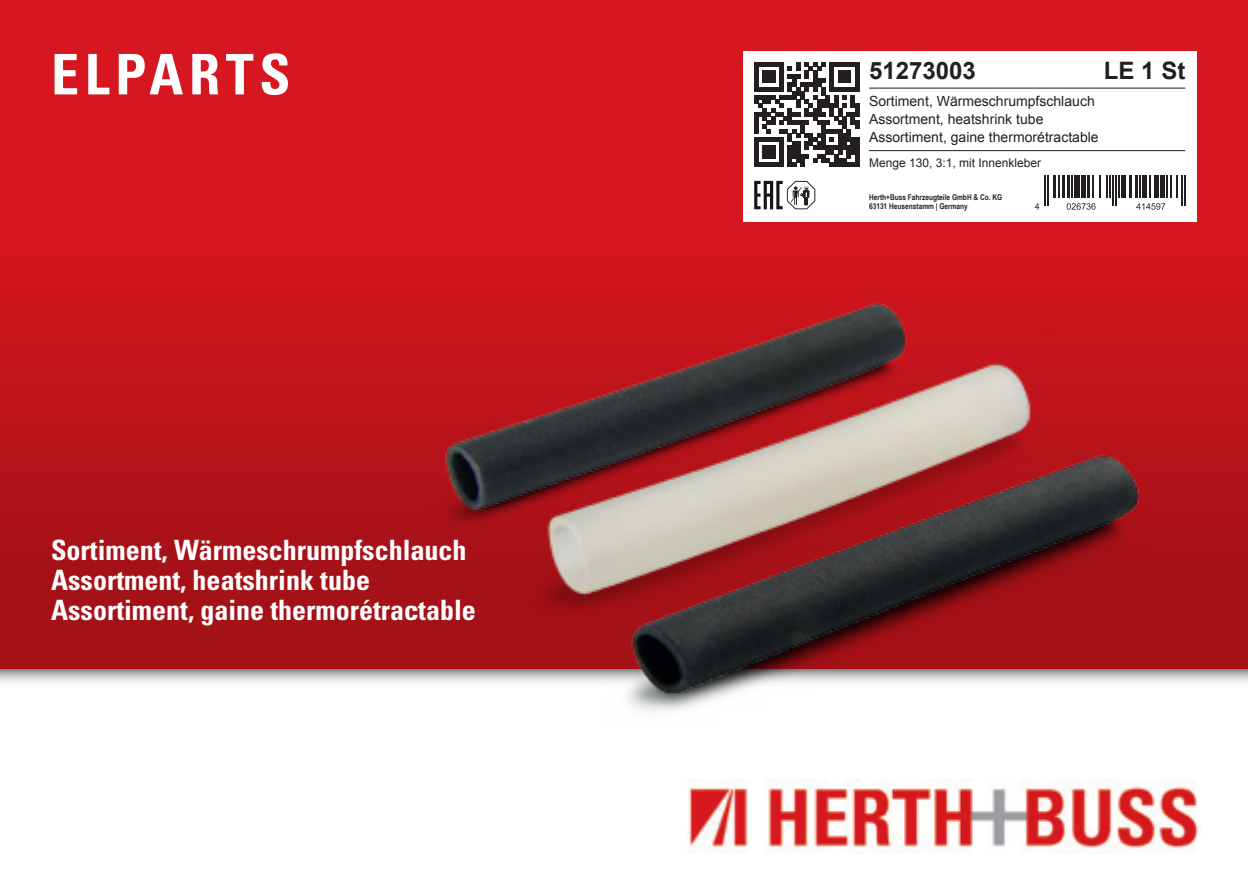
<style>
.page{position:relative;width:1248px;height:896px;background:#fff}
.page>*{position:absolute;margin:0;border:0;box-sizing:border-box;transform-origin:0 0}
.t1{font:700 condensed 56px "Univers";letter-spacing:.1em;color:#fff}
.t2{font:700 condensed 28px/30px "Univers";color:#fff}
.t3{font:700 24px "Arial";color:#231f20}
.t4{font:14px/18px "Arial";color:#231f20}
.t5{font:12px "Arial";color:#231f20}
.t6{font:700 8px/9.6px "Arial Narrow";color:#231f20}
</style>
<div class="page">
<div style="left:0;top:0;width:1247px;height:669px;background:linear-gradient(to bottom,#e41921,#a11017)"></div>
<img style="left:687px;top:780px;width:514px;height:73px">
<svg style="left:0;top:669px;width:1247px;height:14px;background:#c6c7c9"></svg>
<img style="left:414px;top:293px;width:747px;height:419px">
<div style="left:743px;top:51px;width:453px;height:170px;background:#fff"></div>
<hr style="left:869px;top:88px;width:316px;height:1px;background:#231f20">
<hr style="left:869px;top:150px;width:316px;height:1px;background:#231f20">
<hr style="left:1053px;top:176px;width:3px;height:22px;background:#231f20">
<hr style="left:1057px;top:176px;width:2px;height:22px;background:#231f20">
<hr style="left:1062px;top:176px;width:3px;height:22px;background:#231f20">
<hr style="left:1106px;top:176px;width:2px;height:22px;background:#231f20">
<hr style="left:1109px;top:176px;width:2px;height:22px;background:#231f20">
<hr style="left:1121px;top:176px;width:4px;height:22px;background:#231f20">
<hr style="left:1128px;top:176px;width:3px;height:22px;background:#231f20">
<hr style="left:1134px;top:176px;width:3px;height:22px;background:#231f20">
<svg style="left:1112px;top:176px;width:7px;height:29px"></svg>
<svg style="left:1034px;top:176px;width:14px;height:34px"></svg>
<svg style="left:1066px;top:176px;width:34px;height:34px"></svg>
<svg style="left:1136px;top:176px;width:49px;height:34px"></svg>
<svg style="left:754px;top:62px;width:105px;height:148px"></svg>
<h1 class="t1" style="left:51px;top:40px;width:241px">ELPARTS</h1>
<p class="t2" style="left:51px;top:535px;width:426px">Sortiment, Wärmeschrumpfschlauch<br>Assortment, heatshrink tube<br>Assortiment, gaine thermorétractable</p>
<p class="t3" style="left:869px;top:55px;width:108px">51273003</p>
<p class="t3" style="left:1103px;top:55px;width:83px">LE 1 St</p>
<p class="t4" style="left:869px;top:92px;width:231px">Sortiment, Wärmeschrumpfschlauch<br>Assortment, heatshrink tube<br>Assortiment, gaine thermorétractable</p>
<p class="t5" style="left:869px;top:155px;width:174px">Menge 130, 3:1, mit Innenkleber</p>
<p class="t6" style="left:869px;top:192px;width:135px">Herth+Buss Fahrzeugteile GmbH &amp; Co. KG<br>63131 Heusenstamm | Germany</p>
</div>
